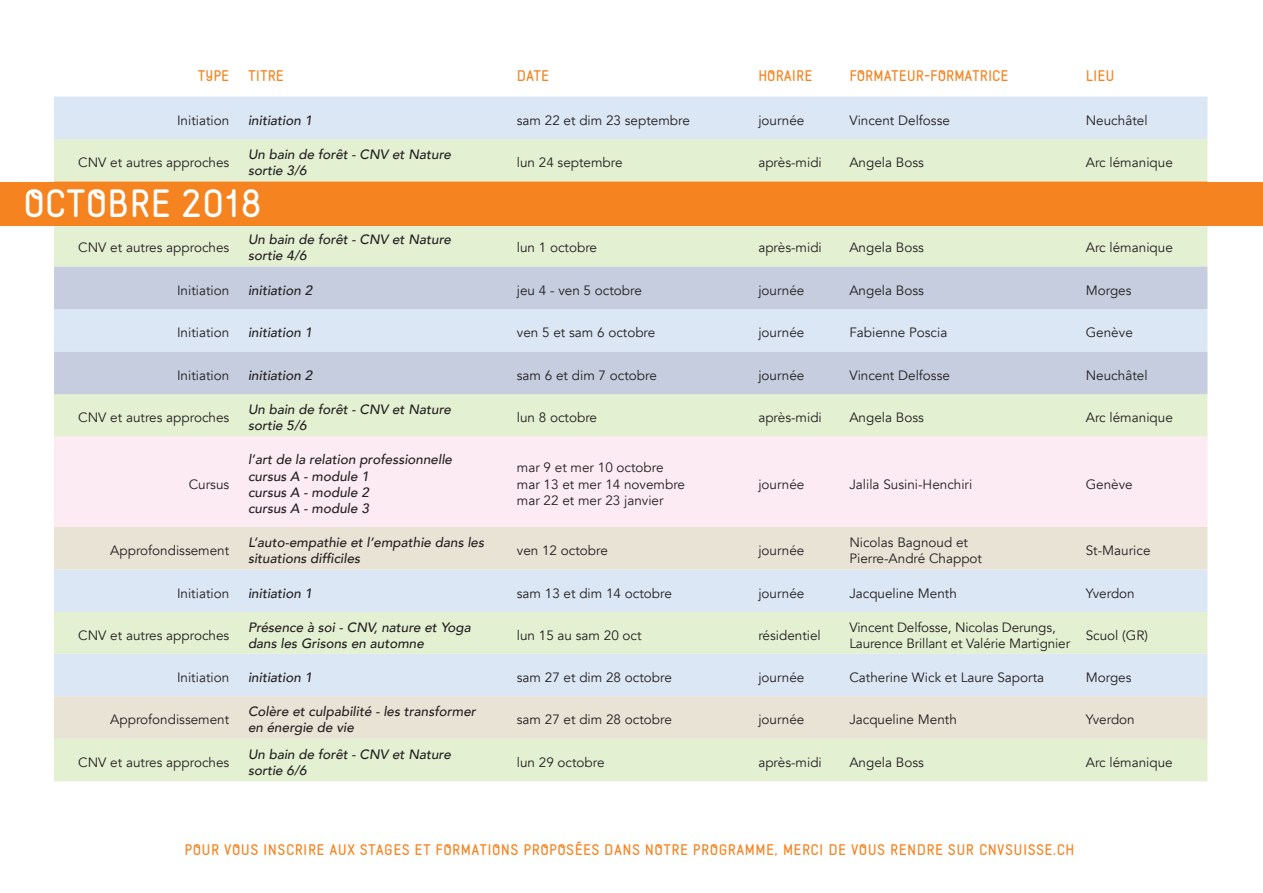
<style>
.page{position:relative;width:1263px;height:893px;background:#fff}
.page>*{position:absolute;margin:0;border:0;box-sizing:border-box;transform-origin:0 0}
.t1{font:700 34.5px "Naiv";color:#fff}
.t2{font:13.5px/16.2px "Avenir";color:#231f20}
.t3{font:italic 500 13.5px/16.2px "Avenir";color:#231f20}
.t4{font:700 13.5px "Naiv";letter-spacing:.03em;color:#f58420}
.t5{font:700 13.5px "Naiv";color:#f58420}
.s1{font-style:inherit}
</style>
<div class="page">
<div style="left:54px;top:97px;width:1153px;height:42px;background:#dbe7f5"></div>
<div style="left:54px;top:139px;width:1153px;height:642px;background:#e4f0d2"></div>
<svg style="left:54px;top:267px;width:1153px;height:127px;fill:#c5cddf"></svg>
<div style="left:54px;top:437px;width:1153px;height:90px;background:#fcebf2"></div>
<svg style="left:54px;top:527px;width:1153px;height:212px"></svg>
<div style="left:0;top:182px;width:1263px;height:43px;background:#f58420"></div>
<p class="t4" style="left:198px;top:67px;width:33px">TYPE</p>
<p class="t4" style="left:248px;top:67px;width:37px">TITRE</p>
<p class="t4" style="left:517px;top:67px;width:34px">DATE</p>
<p class="t5" style="left:758px;top:67px;width:56px">HORAIRE</p>
<p class="t5" style="left:849px;top:67px;width:161px">FORMATEUR-FORMATRICE</p>
<p class="t4" style="left:1086px;top:67px;width:30px">LIEU</p>
<p class="t2" style="left:177px;top:112px;width:54px">Initiation</p>
<p class="t3" style="left:248px;top:112px;width:66px">initiation 1</p>
<p class="t2" style="left:517px;top:112px;width:175px">sam 22 et dim 23 septembre</p>
<p class="t2" style="left:758px;top:112px;width:47px">journée</p>
<p class="t2" style="left:849px;top:112px;width:102px">Vincent Delfosse</p>
<p class="t2" style="left:1086px;top:112px;width:63px">Neuchâtel</p>
<p class="t2" style="left:78px;top:155px;width:153px">CNV et autres approches</p>
<p class="t3" style="left:248px;top:146px;width:204px">Un bain de forêt - CNV et Nature sortie 3/6</p>
<p class="t2" style="left:517px;top:155px;width:107px">lun 24 septembre</p>
<p class="t2" style="left:758px;top:155px;width:65px">après-midi</p>
<p class="t2" style="left:849px;top:155px;width:76px">Angela Boss</p>
<p class="t2" style="left:1086px;top:155px;width:89px">Arc lémanique</p>
<h1 class="t1" style="left:23px;top:181px;width:240px">OCTOBRE <span class="s1">2018</span></h1>
<p class="t2" style="left:78px;top:240px;width:153px">CNV et autres approches</p>
<p class="t3" style="left:248px;top:231px;width:204px">Un bain de forêt - CNV et Nature sortie 4/6</p>
<p class="t2" style="left:517px;top:240px;width:82px">lun 1 octobre</p>
<p class="t2" style="left:758px;top:240px;width:65px">après-midi</p>
<p class="t2" style="left:849px;top:240px;width:76px">Angela Boss</p>
<p class="t2" style="left:1086px;top:240px;width:89px">Arc lémanique</p>
<p class="t2" style="left:177px;top:282px;width:54px">Initiation</p>
<p class="t3" style="left:248px;top:282px;width:66px">initiation 2</p>
<p class="t2" style="left:517px;top:282px;width:127px">jeu 4 - ven 5 octobre</p>
<p class="t2" style="left:758px;top:282px;width:47px">journée</p>
<p class="t2" style="left:849px;top:282px;width:76px">Angela Boss</p>
<p class="t2" style="left:1086px;top:282px;width:47px">Morges</p>
<p class="t2" style="left:177px;top:325px;width:54px">Initiation</p>
<p class="t3" style="left:248px;top:325px;width:66px">initiation 1</p>
<p class="t2" style="left:517px;top:325px;width:140px">ven 5 et sam 6 octobre</p>
<p class="t2" style="left:758px;top:325px;width:47px">journée</p>
<p class="t2" style="left:849px;top:325px;width:100px">Fabienne Poscia</p>
<p class="t2" style="left:1086px;top:325px;width:49px">Genève</p>
<p class="t2" style="left:177px;top:367px;width:54px">Initiation</p>
<p class="t3" style="left:248px;top:367px;width:66px">initiation 2</p>
<p class="t2" style="left:517px;top:367px;width:142px">sam 6 et dim 7 octobre</p>
<p class="t2" style="left:758px;top:367px;width:47px">journée</p>
<p class="t2" style="left:849px;top:367px;width:102px">Vincent Delfosse</p>
<p class="t2" style="left:1086px;top:367px;width:63px">Neuchâtel</p>
<p class="t2" style="left:78px;top:410px;width:153px">CNV et autres approches</p>
<p class="t3" style="left:248px;top:402px;width:204px">Un bain de forêt - CNV et Nature sortie 5/6</p>
<p class="t2" style="left:517px;top:410px;width:82px">lun 8 octobre</p>
<p class="t2" style="left:758px;top:410px;width:65px">après-midi</p>
<p class="t2" style="left:849px;top:410px;width:76px">Angela Boss</p>
<p class="t2" style="left:1086px;top:410px;width:89px">Arc lémanique</p>
<p class="t2" style="left:189px;top:476px;width:42px">Cursus</p>
<p class="t3" style="left:248px;top:452px;width:206px">l’art de la relation professionnelle cursus A - module 1<br>cursus A - module 2<br>cursus A - module 3</p>
<p class="t2" style="left:517px;top:460px;width:170px">mar 9 et mer 10 octobre mar 13 et mer 14 novembre mar 22 et mer 23 janvier</p>
<p class="t2" style="left:758px;top:476px;width:47px">journée</p>
<p class="t2" style="left:849px;top:476px;width:124px">Jalila Susini-Henchiri</p>
<p class="t2" style="left:1086px;top:476px;width:49px">Genève</p>
<p class="t2" style="left:110px;top:543px;width:121px">Approfondissement</p>
<p class="t3" style="left:248px;top:534px;width:238px">L’auto-empathie et l’empathie dans les situations difficiles</p>
<p class="t2" style="left:517px;top:543px;width:93px">ven 12 octobre</p>
<p class="t2" style="left:758px;top:543px;width:47px">journée</p>
<p class="t2" style="left:849px;top:534px;width:134px">Nicolas Bagnoud et<br>Pierre-André Chappot</p>
<p class="t2" style="left:1086px;top:543px;width:66px">St-Maurice</p>
<p class="t2" style="left:177px;top:585px;width:54px">Initiation</p>
<p class="t3" style="left:248px;top:585px;width:66px">initiation 1</p>
<p class="t2" style="left:517px;top:585px;width:157px">sam 13 et dim 14 octobre</p>
<p class="t2" style="left:758px;top:585px;width:47px">journée</p>
<p class="t2" style="left:849px;top:585px;width:109px">Jacqueline Menth</p>
<p class="t2" style="left:1086px;top:585px;width:51px">Yverdon</p>
<p class="t2" style="left:78px;top:627px;width:153px">CNV et autres approches</p>
<p class="t3" style="left:248px;top:619px;width:224px">Présence à soi - CNV, nature et Yoga dans les Grisons en automne</p>
<p class="t2" style="left:517px;top:627px;width:126px">lun 15 au sam 20 oct</p>
<p class="t2" style="left:758px;top:627px;width:64px">résidentiel</p>
<p class="t2" style="left:849px;top:619px;width:222px">Vincent Delfosse, Nicolas Derungs,<br>Laurence Brillant et Valérie Martignier</p>
<p class="t2" style="left:1086px;top:627px;width:64px">Scuol (GR)</p>
<p class="t2" style="left:177px;top:669px;width:54px">Initiation</p>
<p class="t3" style="left:248px;top:669px;width:66px">initiation 1</p>
<p class="t2" style="left:517px;top:669px;width:157px">sam 27 et dim 28 octobre</p>
<p class="t2" style="left:758px;top:669px;width:47px">journée</p>
<p class="t2" style="left:849px;top:669px;width:196px">Catherine Wick et Laure Saporta</p>
<p class="t2" style="left:1086px;top:669px;width:47px">Morges</p>
<p class="t2" style="left:110px;top:712px;width:121px">Approfondissement</p>
<p class="t3" style="left:248px;top:704px;width:229px">Colère et culpabilité - les transformer en énergie de vie</p>
<p class="t2" style="left:517px;top:712px;width:157px">sam 27 et dim 28 octobre</p>
<p class="t2" style="left:758px;top:712px;width:47px">journée</p>
<p class="t2" style="left:849px;top:712px;width:109px">Jacqueline Menth</p>
<p class="t2" style="left:1086px;top:712px;width:51px">Yverdon</p>
<p class="t2" style="left:78px;top:754px;width:153px">CNV et autres approches</p>
<p class="t3" style="left:248px;top:746px;width:204px">Un bain de forêt - CNV et Nature sortie 6/6</p>
<p class="t2" style="left:517px;top:754px;width:89px">lun 29 octobre</p>
<p class="t2" style="left:758px;top:754px;width:65px">après-midi</p>
<p class="t2" style="left:849px;top:754px;width:76px">Angela Boss</p>
<p class="t2" style="left:1086px;top:754px;width:89px">Arc lémanique</p>
<p class="t4" style="left:184px;top:841px;width:891px">POUR VOUS INSCRIRE AUX STAGES ET FORMATIONS PROPOSÉES DANS NOTRE PROGRAMME, MERCI DE VOUS RENDRE SUR CNVSUISSE.CH</p>
</div>
